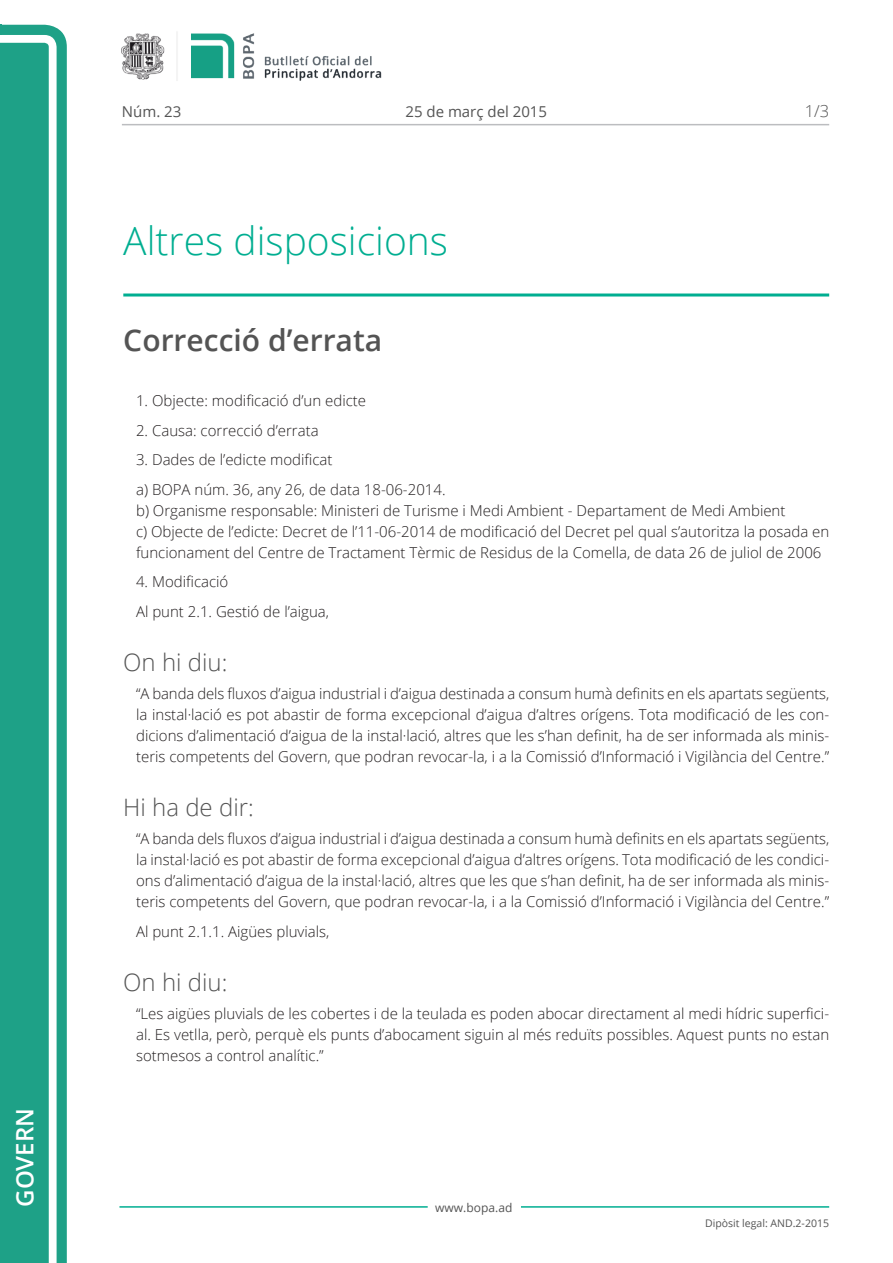
<style>
.page{position:relative;width:893px;height:1263px;background:#fff}
.page>*{position:absolute;margin:0;border:0;box-sizing:border-box;transform-origin:0 0}
.Titol_2_PAG{font:300 39px "Open Sans";color:#00ae91}
.Titol_3{font:600 30px "Open Sans";color:#545454}
.Titol_5{font:300 24px "Open Sans";color:#545454}
.t1{font:600 24px "Open Sans";color:#fff}
.num_pagina{font:300 16.5px "Open Sans";color:#545454}
.Body_text_i{font:300 15px/21px "Open Sans";color:#231f20;text-align:justify}
.Body_text{font:300 15px "Open Sans";color:#231f20}
.Body_text_NOS{font:300 15px "Open Sans";color:#231f20}
.carrer{font:15px "Open Sans";color:#545454}
.t2{font:12px "Open Sans";color:#545454}
.t3{font:10.5px "Open Sans";color:#545454}
</style>
<div class="page">
<svg style="left:0;top:25px;width:67px;height:1238px;fill:#1ea187"></svg>
<div style="left:0;top:43px;width:49px;height:1220px;background:#1ea187"></div>
<img style="left:122px;top:32px;width:260px;height:49px">
<hr style="left:119px;top:1206px;width:309px;height:2px;background:#00ae91">
<hr style="left:521px;top:1206px;width:308px;height:2px;background:#00ae91">
<hr style="left:122px;top:124px;width:707px;height:1px;background:#bcbdc0">
<hr style="left:123px;top:293px;width:706px;height:3px;background:#00ae91">
<p class="t1" style="left:8px;top:1207px;width:100px;rotate:-90deg">Govern</p>
<p class="carrer" style="left:122px;top:102px;width:61px">Núm. 23</p>
<p class="carrer" style="left:405px;top:102px;width:143px">25 de març del 2015</p>
<p class="Titol_2_PAG" style="left:123px;top:214px;width:326px">Altres disposicions</p>
<p class="Titol_3" style="left:123px;top:320px;width:260px">Correcció d’errata</p>
<p class="num_pagina" style="left:805px;top:100px;width:26px">1/3</p>
<p class="Body_text" style="left:136px;top:391px;width:232px">1. Objecte: modificació d’un edicte</p>
<p class="Body_text" style="left:136px;top:420px;width:184px">2. Causa: correcció d’errata</p>
<p class="Body_text" style="left:136px;top:450px;width:198px">3. Dades de l’edicte modificat</p>
<p class="Body_text_NOS" style="left:136px;top:479px;width:311px">a) BOPA núm. 36, any 26, de data 18-06-2014.</p>
<p class="Body_text_NOS" style="left:136px;top:500px;width:651px">b) Organisme responsable: Ministeri de Turisme i Medi Ambient - Departament de Medi Ambient</p>
<p class="Body_text_i" style="left:136px;top:520px;width:695px">c) Objecte de l’edicte: Decret de l’11-06-2014 de modificació del Decret pel qual s’autoritza la posada en funcionament del Centre de Tractament Tèrmic de Residus de la Comella, de data 26 de juliol de 2006</p>
<p class="Body_text" style="left:136px;top:572px;width:94px">4. Modificació</p>
<p class="Body_text" style="left:136px;top:601px;width:195px">Al punt 2.1. Gestió de l’aigua,</p>
<p class="Titol_5" style="left:123px;top:646px;width:106px">On hi diu:</p>
<p class="Body_text_i" style="left:136px;top:683px;width:695px">“A banda dels fluxos d’aigua industrial i d’aigua destinada a consum humà definits en els apartats següents, la instal·lació es pot abastir de forma excepcional d’aigua d’altres orígens. Tota modificació de les con&shy;dicions d’alimentació d’aigua de la instal·lació, altres que les s’han definit, ha de ser informada als minis&shy;teris competents del Govern, que podran revocar-la, i a la Comissió d’Informació i Vigilància del Centre.”</p>
<p class="Titol_5" style="left:123px;top:791px;width:132px">Hi ha de dir:</p>
<p class="Body_text_i" style="left:136px;top:828px;width:695px">“A banda dels fluxos d’aigua industrial i d’aigua destinada a consum humà definits en els apartats següents, la instal·lació es pot abastir de forma excepcional d’aigua d’altres orígens. Tota modificació de les condici&shy;ons d’alimentació d’aigua de la instal·lació, altres que les que s’han definit, ha de ser informada als minis&shy;teris competents del Govern, que podran revocar-la, i a la Comissió d’Informació i Vigilància del Centre.”</p>
<p class="Body_text" style="left:136px;top:921px;width:195px">Al punt 2.1.1. Aigües pluvials,</p>
<p class="Titol_5" style="left:123px;top:966px;width:106px">On hi diu:</p>
<p class="Body_text_i" style="left:136px;top:1003px;width:695px">“Les aigües pluvials de les cobertes i de la teulada es poden abocar directament al medi hídric superfici&shy;al. Es vetlla, però, perquè els punts d’abocament siguin al més reduïts possibles. Aquest punts no estan sotmesos a control analític.”</p>
<p class="t2" style="left:435px;top:1199px;width:79px">www.bopa.ad</p>
<p class="t3" style="left:705px;top:1216px;width:125px">Dipòsit legal: AND.2-2015</p>
</div>
